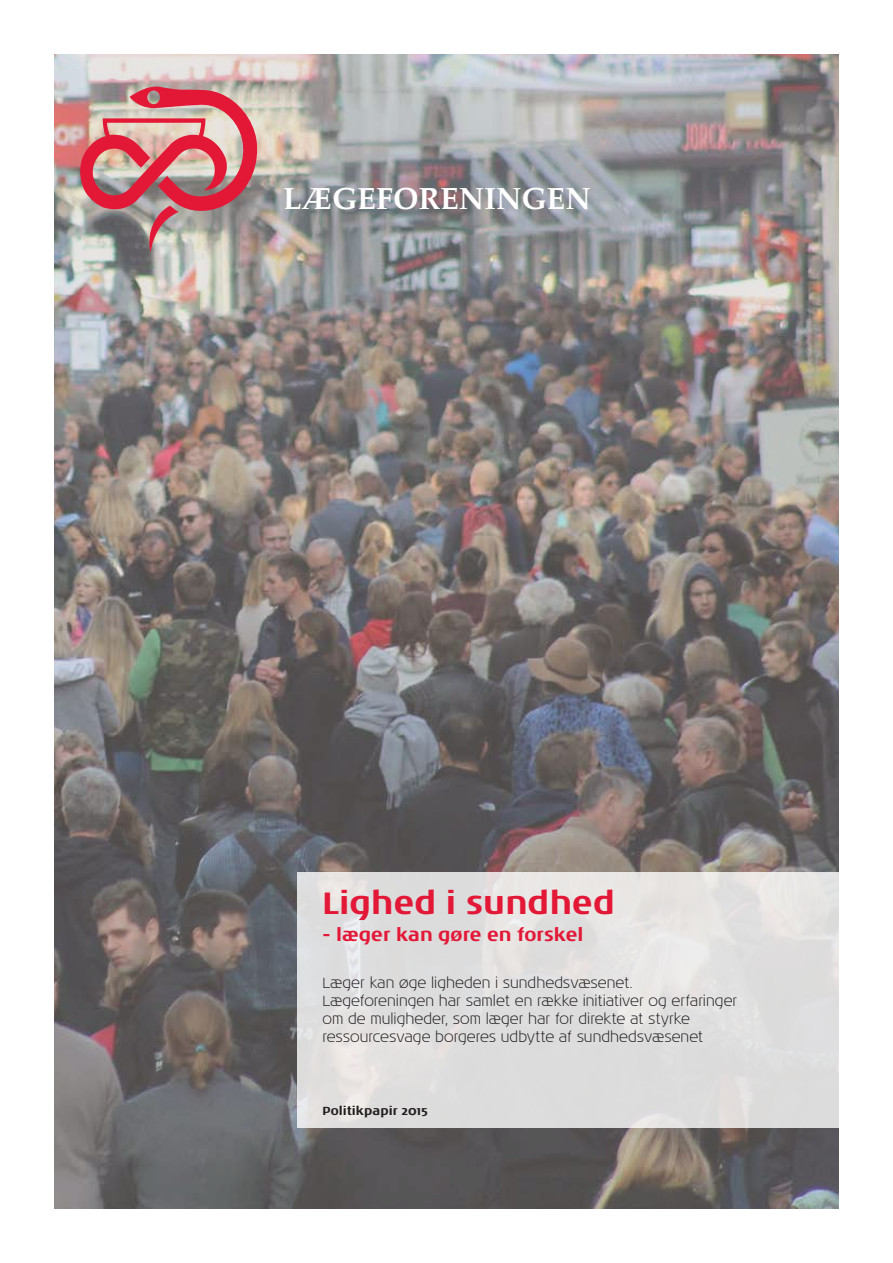
<style>
.page{position:relative;width:893px;height:1263px;background:#fff}
.page>*{position:absolute;margin:0;border:0;box-sizing:border-box;transform-origin:0 0}
.t1{font:700 31.5px "Noa LT Std";letter-spacing:.005em;color:#e31837}
.t2{font:700 30.45px "Palatino";color:#fff}
.t3{font:700 18px "Noa LT Std";color:#e31837}
.t4{font:300 15px/18px "Noa LT Std";color:#231f20}
.t5{font:700 12px "Noa LT Std";color:#231f20}
</style>
<div class="page">
<img style="left:54px;top:54px;width:785px;height:1155px">
<img style="left:78px;top:86px;width:182px;height:166px">
<svg style="left:298px;top:872px;width:541px;height:255px;background:#e0dfdf"></svg>
<h2 class="t2" style="left:283px;top:173px;width:309px">LÆGEFORENINGEN</h2>
<h1 class="t1" style="left:322px;top:884px;width:294px">Lighed i sundhed</h1>
<p class="t3" style="left:322px;top:924px;width:262px">- læger kan gøre en forskel</p>
<p class="t4" style="left:322px;top:974px;width:416px">Læger kan øge ligheden i sundhedsvæsenet.<br>Lægeforeningen har samlet en række initiativer og erfaringer om de muligheder, som læger har for direkte at styrke ressourcesvage borgeres udbytte af sundhedsvæsenet</p>
<p class="t5" style="left:322px;top:1103px;width:107px">Politikpapir 2015</p>
</div>
